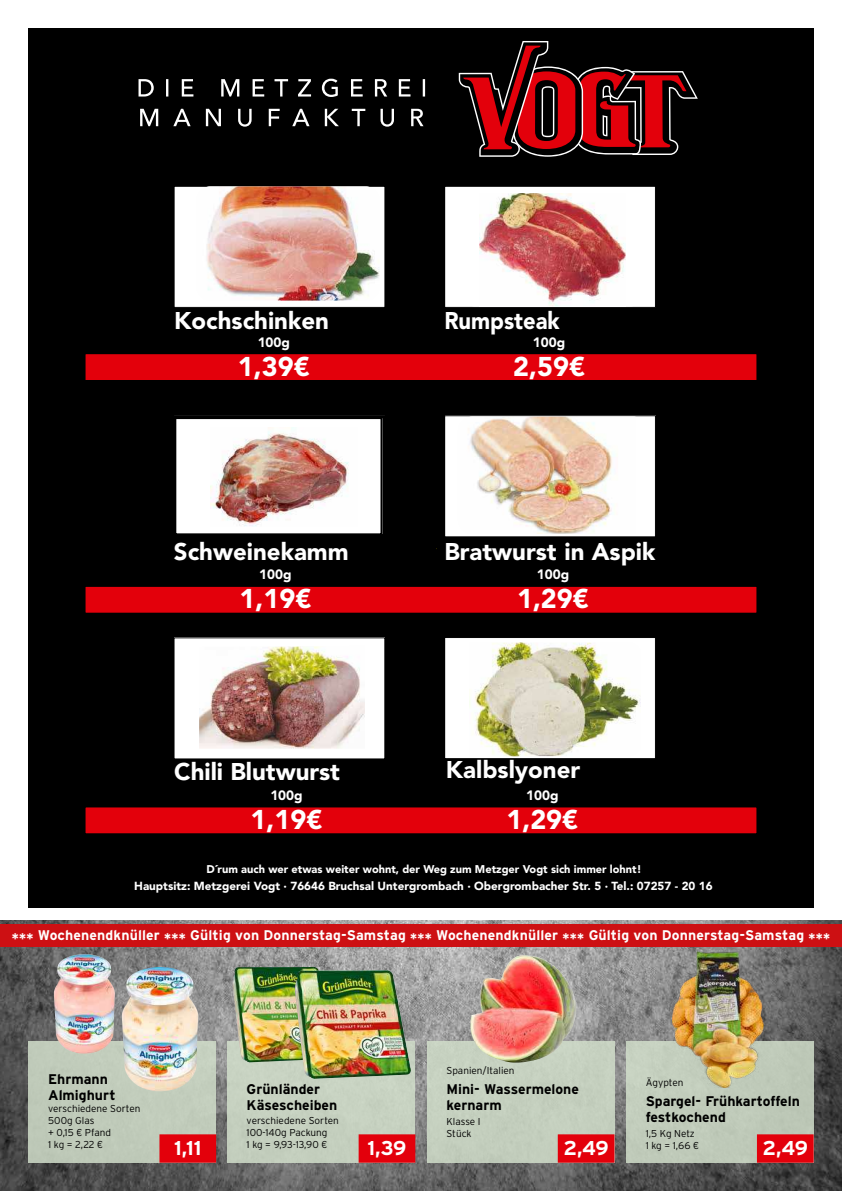
<style>
.page{position:relative;width:842px;height:1191px;background:#fff}
.page>*{position:absolute;margin:0;border:0;box-sizing:border-box;transform-origin:0 0}
.t1{font:900 26.9px "Avenir LT Std";color:#fff}
.t2{font:900 24px "Avenir LT Std";color:#fff}
.t3{font:900 24px "Avenir LT Std";color:#fff;scale:.91 1}
.t4{font:700 20px "Interstate";letter-spacing:-.03em;color:#fff}
.t5{font:700 14px "Interstate";letter-spacing:.01em;color:#fff}
.t6{font:700 14px/16px "Interstate";color:#000}
.t7{font:900 13.5px "Avenir LT Std";color:#fff}
.t8{font:900 11.6px "Avenir LT Std";color:#fff}
.t9{font:900 11.1px "Avenir LT Std";color:#fff}
.t10{font:300 10px/12px "Interstate";color:#000}
</style>
<div class="page">
<img style="left:0;top:920px;width:842px;height:271px">
<div style="left:0;top:924px;width:842px;height:23px;background:#cd1013"></div>
<div style="left:227px;top:1040px;width:188px;height:122px;background:#c6d1c0"></div>
<div style="left:28px;top:1040px;width:188px;height:122px;background:#c0cbba"></div>
<div style="left:427px;top:1040px;width:187px;height:122px;background:#c5d0bf"></div>
<div style="left:626px;top:1040px;width:188px;height:122px;background:#bfcaba"></div>
<div style="left:28px;top:28px;width:786px;height:879px;background:#000"></div>
<div style="left:85px;top:354px;width:672px;height:26px;background:#e3000b"></div>
<div style="left:85px;top:353px;width:672px;height:27px;border:1px solid #000"></div>
<div style="left:85px;top:586px;width:672px;height:27px;background:#e3000b"></div>
<div style="left:85px;top:586px;width:672px;height:27px;border:1px solid #000"></div>
<div style="left:85px;top:807px;width:672px;height:26px;background:#e3000b"></div>
<div style="left:174px;top:638px;width:211px;height:121px;background:#fff"></div>
<div style="left:445px;top:186px;width:210px;height:121px;background:#fff"></div>
<div style="left:445px;top:186px;width:210px;height:121px;border:1px solid #000"></div>
<div style="left:445px;top:416px;width:210px;height:121px;background:#fff"></div>
<div style="left:174px;top:186px;width:211px;height:121px;background:#fff"></div>
<div style="left:445px;top:637px;width:210px;height:121px;background:#fff"></div>
<div style="left:445px;top:637px;width:210px;height:121px;border:1px solid #000"></div>
<svg style="left:139px;top:79px;width:286px;height:48px"></svg>
<svg style="left:459px;top:41px;width:239px;height:116px"></svg>
<div style="left:461px;top:193px;width:183px;height:113px;background:#fff;border-radius:14px"></div>
<img style="left:480px;top:193px;width:145px;height:113px">
<img style="left:469px;top:642px;width:172px;height:114px">
<img style="left:196px;top:186px;width:183px;height:114px">
<img style="left:458px;top:416px;width:177px;height:118px">
<img style="left:199px;top:646px;width:166px;height:102px">
<div style="left:174px;top:416px;width:211px;height:121px;background:#fff"></div>
<div style="left:173px;top:415px;width:212px;height:122px;border:3px solid #000"></div>
<div style="left:174px;top:417px;width:208px;height:118px;border:2px solid #000"></div>
<img style="left:210px;top:427px;width:139px;height:99px">
<div style="left:159px;top:1134px;width:57px;height:28px;background:#e3000b"></div>
<div style="left:558px;top:1134px;width:56px;height:28px;background:#e3000b"></div>
<div style="left:359px;top:1134px;width:56px;height:28px;background:#e3000b"></div>
<div style="left:757px;top:1134px;width:57px;height:28px;background:#e3000b"></div>
<img style="left:232px;top:967px;width:103px;height:95px">
<img style="left:295px;top:970px;width:116px;height:108px">
<img style="left:54px;top:954px;width:61px;height:99px">
<img style="left:122px;top:967px;width:76px;height:124px">
<img style="left:470px;top:955px;width:107px;height:107px">
<img style="left:673px;top:951px;width:90px;height:136px">
<h2 class="t2" style="left:174px;top:311px;width:156px">Kochschinken</h2>
<h2 class="t3" style="left:444px;top:311px;width:128px">Rumpsteak</h2>
<h3 class="t7" style="left:533px;top:337px;width:34px">100g</h3>
<h1 class="t1" style="left:513px;top:356px;width:73px">2,59€</h1>
<h3 class="t7" style="left:258px;top:337px;width:34px">100g</h3>
<h1 class="t1" style="left:238px;top:356px;width:73px">1,39€</h1>
<h2 class="t2" style="left:174px;top:541px;width:176px">Schweinekamm</h2>
<h3 class="t7" style="left:259px;top:569px;width:34px">100g</h3>
<h1 class="t1" style="left:240px;top:588px;width:73px">1,19€</h1>
<h2 class="t2" style="left:444px;top:541px;width:213px">Bratwurst in Aspik</h2>
<h3 class="t7" style="left:537px;top:569px;width:34px">100g</h3>
<h1 class="t1" style="left:517px;top:588px;width:73px">1,29€</h1>
<h2 class="t2" style="left:446px;top:760px;width:136px">Kalbslyoner</h2>
<h3 class="t7" style="left:526px;top:790px;width:34px">100g</h3>
<h1 class="t1" style="left:506px;top:808px;width:73px">1,29€</h1>
<p class="t9" style="left:206px;top:864px;width:437px">D´rum auch wer etwas weiter wohnt, der Weg zum Metzger Vogt sich immer lohnt!</p>
<p class="t8" style="left:134px;top:881px;width:580px">Hauptsitz: Metzgerei Vogt · 76646 Bruchsal Untergrombach · Obergrombacher Str. 5 Tel.: 07257 - 20 16</p>
<h2 class="t2" style="left:174px;top:762px;width:167px">Chili Blutwurst</h2>
<h3 class="t7" style="left:270px;top:790px;width:34px">100g</h3>
<h1 class="t1" style="left:251px;top:808px;width:73px">1,19€</h1>
<p class="t8" style="left:605px;top:881px;width:5px">·</p>
<h3 class="t5" style="left:12px;top:927px;width:820px">*** Wochenendknüller *** Gültig von Donnerstag-Samstag *** Wochenendknüller *** Gültig von Donnerstag-Samstag ***</h3>
<h3 class="t6" style="left:48px;top:1071px;width:69px">Ehrmann<br>Almighurt</h3>
<p class="t10" style="left:48px;top:1103px;width:94px">verschiedene Sorten<br>500g Glas<br>+ 0,15 € Pfand<br>1 kg = 2,22 €</p>
<h3 class="t4" style="left:174px;top:1137px;width:29px">1,11</h3>
<h3 class="t6" style="left:247px;top:1080px;width:92px">Grünländer<br>Käsescheiben</h3>
<p class="t10" style="left:247px;top:1115px;width:94px">verschiedene Sorten<br>100-140g Packung<br>1 kg = 9,93-13,90 €</p>
<p class="t10" style="left:446px;top:1064px;width:70px">Spanien/Italien</p>
<h3 class="t6" style="left:446px;top:1080px;width:134px">Mini- Wassermelone kernarm</h3>
<p class="t10" style="left:446px;top:1115px;width:36px">Klasse I<br>Stück</p>
<h3 class="t4" style="left:367px;top:1137px;width:41px">1,39</h3>
<h3 class="t4" style="left:563px;top:1137px;width:47px">2,49</h3>
<p class="t10" style="left:646px;top:1076px;width:39px">Ägypten</p>
<h3 class="t6" style="left:646px;top:1092px;width:156px">Spargel- Frühkartoffeln festkochend</h3>
<p class="t10" style="left:646px;top:1127px;width:55px">1,5 Kg Netz<br>1 kg = 1,66 €</p>
<h3 class="t4" style="left:762px;top:1137px;width:47px">2,49</h3>
</div>
